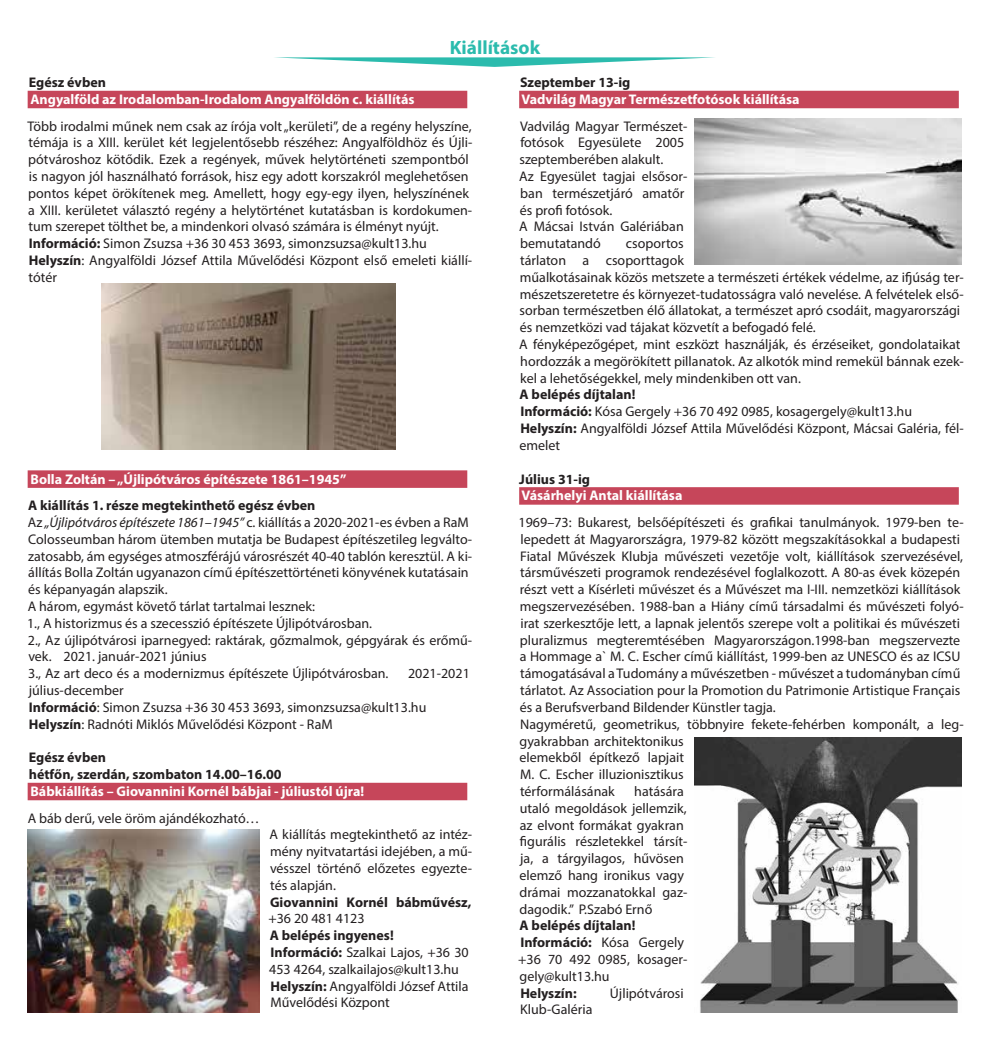
<style>
.page{position:relative;width:993px;height:1042px;background:#fff}
.page>*{position:absolute;margin:0;border:0;box-sizing:border-box;transform-origin:0 0}
.t1{font:700 19.25px "Myriad Pro";color:#2bbbad}
.t2{font:14px/16.8px "Myriad Pro";color:#231f20}
.t3{font:700 14px "Myriad Pro";color:#fff}
.t4{font:700 14px/16.8px "Myriad Pro";color:#231f20}
.s1{font-weight:700}
.s2{font-style:italic}
</style>
<div class="page">
<div style="left:28px;top:91px;width:439px;height:17px;background:#c6465a"></div>
<div style="left:28px;top:470px;width:439px;height:18px;background:#c6465a"></div>
<div style="left:28px;top:783px;width:439px;height:17px;background:#c6465a"></div>
<div style="left:519px;top:91px;width:439px;height:17px;background:#c6465a"></div>
<div style="left:519px;top:487px;width:439px;height:18px;background:#c6465a"></div>
<svg style="left:274px;top:57px;width:441px;height:10px"></svg>
<img style="left:101px;top:284px;width:295px;height:165px">
<img style="left:28px;top:830px;width:231px;height:182px">
<img style="left:694px;top:118px;width:266px;height:147px">
<img style="left:694px;top:737px;width:266px;height:275px">
<h1 class="t1" style="left:449px;top:35px;width:92px">Kiállítások</h1>
<p class="t4" style="left:29px;top:73px;width:79px">Egész évben</p>
<p class="t3" style="left:30px;top:90px;width:385px">Angyalföld az Irodalomban-Irodalom Angyalföldön c. kiállítás</p>
<p class="t2" style="left:28px;top:117px;width:446px">Több irodalmi műnek nem csak az írója volt „kerületi”, de a regény helyszíne, témája is a XIII. kerület két legjelentősebb részéhez: Angyalföldhöz és Újli&shy;pótvároshoz kötődik. Ezek a regények, művek helytörténeti szempontból is nagyon jól használható források, hisz egy adott korszakról meglehetősen pontos képet örökítenek meg. Amellett, hogy egy-egy ilyen, helyszínének a XIII. kerületet választó regény a helytörténet kutatásban is kordokumen&shy;tum szerepet tölthet be, a mindenkori olvasó számára is élményt nyújt.<br><span class="s1">Információ:</span> Simon Zsuzsa +36 30 453 3693, simonzsuzsa@kult13.hu <span class="s1">Helyszín</span>: Angyalföldi József Attila Művelődési Központ első emeleti kiállí&shy;tótér</p>
<p class="t3" style="left:30px;top:470px;width:317px">Bolla Zoltán – „Újlipótváros építészete 1861–1945”</p>
<p class="t2" style="left:27px;top:497px;width:446px"><span class="s1">A kiállítás 1. része megtekinthető egész évben<br></span>Az <span class="s2">„Újlipótváros építészete 1861–1945”</span> c. kiállítás a 2020-2021-es évben a RaM Colosseumban három ütemben mutatja be Budapest építészetileg legválto&shy;zatosabb, ám egységes atmoszférájú városrészét 40-40 tablón keresztül. A ki&shy;állítás Bolla Zoltán ugyanazon című építészettörténeti könyvének kutatásain és képanyagán alapszik.<br>A három, egymást követő tárlat tartalmai lesznek:<br>1., A historizmus és a szecesszió építészete Újlipótvárosban.<br>2., Az újlipótvárosi iparnegyed: raktárak, gőzmalmok, gépgyárak és erőmű&shy;vek. 2021. január-2021 június<br>3., Az art deco és a modernizmus építészete Újlipótvárosban.</p>
<p class="t2" style="left:408px;top:665px;width:63px">2021-2021</p>
<p class="t2" style="left:29px;top:682px;width:399px">július-december<br><span class="s1">Információ</span>: Simon Zsuzsa +36 30 453 3693, simonzsuzsa@kult13.hu<br><span class="s1">Helyszín</span>: Radnóti Miklós Művelődési Központ - RaM</p>
<p class="t4" style="left:29px;top:749px;width:254px">Egész évben<br>hétfőn, szerdán, szombaton 14.00–16.00</p>
<p class="t3" style="left:30px;top:782px;width:335px">Bábkiállítás – Giovannini Kornél bábjai - júliustól újra!</p>
<p class="t2" style="left:28px;top:809px;width:233px">A báb derű, vele öröm ajándékozható…</p>
<p class="t2" style="left:269px;top:826px;width:204px;text-align:justify">A kiállítás megtekinthető az intéz&shy;mény nyitvatartási idejében, a mű&shy;vésszel történő előzetes egyezte&shy;tés alapján.</p>
<p class="t4" style="left:270px;top:893px;width:203px">Giovannini Kornél bábművész,</p>
<p class="t2" style="left:268px;top:910px;width:98px">+36 20 481 4123</p>
<p class="t2" style="left:269px;top:927px;width:201px"><span class="s1">A belépés ingyenes!<br>Információ:</span> Szalkai Lajos, +36 30<br>453 4264, szalkailajos@kult13.hu<br><span class="s1">Helyszín:</span> Angyalföldi József Attila<br>Művelődési Központ</p>
<p class="t4" style="left:520px;top:73px;width:112px">Szeptember 13-ig</p>
<p class="t3" style="left:521px;top:90px;width:279px">Vadvilág Magyar Természetfotósok kiállítása</p>
<p class="t2" style="left:519px;top:117px;width:169px">Vadvilág Magyar Természet&shy;fotósok Egyesülete 2005 szeptemberében alakult.<br>Az Egyesület tagjai elsősor&shy;ban természetjáró amatőr és profi fotósok.<br>A Mácsai István Galériában bemutatandó</p>
<p class="t2" style="left:519px;top:235px;width:446px;text-indent:107px">csoportos<br>tárlaton a csoporttagok<br>műalkotásainak közös metszete a természeti értékek védelme, az ifjúság ter&shy;mészetszeretetre és környezet-tudatosságra való nevelése. A felvételek első&shy;sorban természetben élő állatokat, a természet apró csodáit, magyarországi és nemzetközi vad tájakat közvetít a befogadó felé.<br>A fényképezőgépet, mint eszközt használják, és érzéseiket, gondolataikat hordozzák a megörökített pillanatok. Az alkotók mind remekül bánnak ezek&shy;kel a lehetőségekkel, mely mindenkiben ott van.</p>
<p class="t2" style="left:519px;top:386px;width:445px"><span class="s1">A belépés díjtalan!<br>Információ:</span> Kósa Gergely +36 70 492 0985, kosagergely@kult13.hu <span class="s1">Helyszín:</span> Angyalföldi József Attila Művelődési Központ, Mácsai Galéria, fél&shy;emelet</p>
<p class="t4" style="left:519px;top:470px;width:72px">Július 31-ig</p>
<p class="t3" style="left:521px;top:486px;width:162px">Vásárhelyi Antal kiállítása</p>
<p class="t2" style="left:518px;top:514px;width:446px">1969–73: Bukarest, belsőépítészeti és grafikai tanulmányok. 1979-ben te&shy;lepedett át Magyarországra, 1979-82 között megszakításokkal a budapesti Fiatal Művészek Klubja művészeti vezetője volt, kiállítások szervezésével, társművészeti programok rendezésével foglalkozott. A 80-as évek közepén részt vett a Kísérleti művészet és a Művészet ma I-III. nemzetközi kiállítások megszervezésében. 1988-ban a Hiány című társadalmi és művészeti folyó&shy;irat szerkesztője lett, a lapnak jelentős szerepe volt a politikai és művészeti pluralizmus megteremtésében Magyarországon.1998-ban megszervezte a Hommage a` M. C. Escher című kiállítást, 1999-ben az UNESCO és az ICSU támogatásával a Tudomány a művészetben - művészet a tudományban című tárlatot. Az Association pour la Promotion du Patrimonie Artistique Français és a Berufsverband Bildender Künstler tagja.<br>Nagyméretű, geometrikus, többnyire fekete-fehérben komponált, a leg&shy;gyakrabban architektonikus<br>elemekből építkező lapjait<br>M. C. Escher illuzionisztikus<br>térformálásának</p>
<p class="t2" style="left:519px;top:782px;width:169px;text-indent:115px">hatására utaló megoldások jellemzik, az elvont formákat gyakran figurális részletekkel társít&shy;ja, a tárgyilagos, hűvösen elemző hang ironikus vagy drámai mozzanatokkal gaz&shy;dagodik.” P.Szabó Ernő</p>
<p class="t2" style="left:518px;top:917px;width:170px"><span class="s1">A belépés díjtalan!<br>Információ:</span> Kósa Gergely +36 70 492 0985, kosager&shy;gely@kult13.hu</p>
<p class="t4" style="left:520px;top:984px;width:58px">Helyszín:</p>
<p class="t2" style="left:609px;top:984px;width:75px">Újlipótvárosi</p>
<p class="t2" style="left:520px;top:1001px;width:74px">Klub-Galéria</p>
</div>
